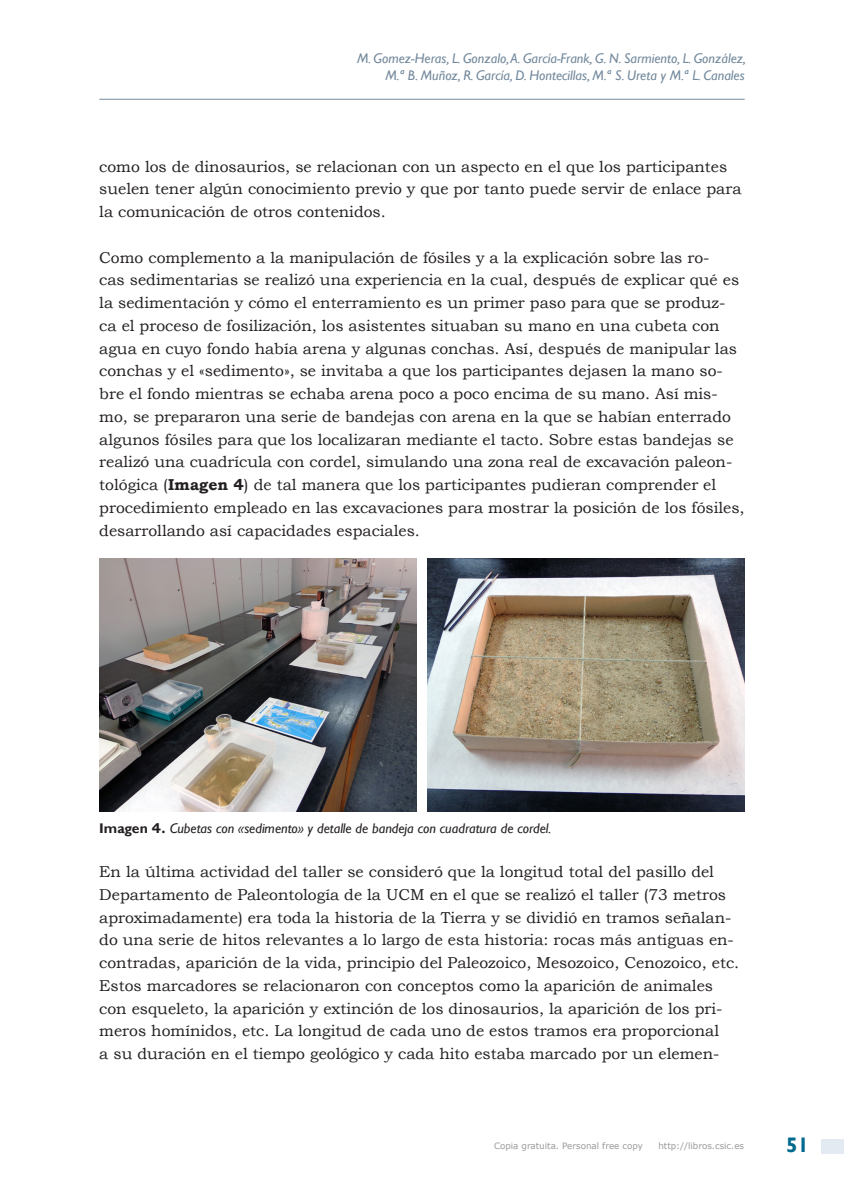
<style>
.page{position:relative;width:844px;height:1191px;background:#fff}
.page>*{position:absolute;margin:0;border:0;box-sizing:border-box;transform-origin:0 0}
.t1{font:700 21px "Gill Sans";color:#006a8e}
.BODY_GENERAL{font:15.75px/22.8px "Bookman Old Style";color:#231f20}
.nombre_autor_cabecer{font:italic 14px/17.5px "Gill Sans";color:#73899c;text-align:right}
.PARRAFO_PIE_DE_IMAGE{font:italic 14px "Gill Sans";color:#231f20}
.t2{font:8.75px "Verdana";color:#999}
.s1{font-weight:700}
.s2{font-weight:700;font-style:normal}
.s3{font-family:"Bookman Old Style";font-weight:700;font-style:normal}
</style>
<div class="page">
<hr style="left:99px;top:99px;width:645px;height:1px;background:#73899c">
<div style="left:820px;top:1138px;width:23px;height:15px;background:#e4eaf2"></div>
<img style="left:99px;top:558px;width:317px;height:253px">
<img style="left:427px;top:558px;width:317px;height:253px">
<p class="nombre_autor_cabecer" style="left:357px;top:50px;width:390px">M. Gomez-Heras, L. Gonzalo, A. García-Frank, G. N. Sarmiento, L. González,<br>M.ª B. Muñoz, R. García, D. Hontecillas, M.ª S. Ureta y M.ª L. Canales</p>
<p class="BODY_GENERAL" style="left:99px;top:155px;width:643px">como los de dinosaurios, se relacionan con un aspecto en el que los participantes suelen tener algún conocimiento previo y que por tanto puede servir de enlace para la comunicación de otros contenidos.</p>
<p class="BODY_GENERAL" style="left:99px;top:246px;width:646px">Como complemento a la manipulación de fósiles y a la explicación sobre las ro-<br>cas sedimentarias se realizó una experiencia en la cual, después de explicar qué es la sedimentación y cómo el enterramiento es un primer paso para que se produz&shy;ca el proceso de fosilización, los asistentes situaban su mano en una cubeta con agua en cuyo fondo había arena y algunas conchas. Así, después de manipular las conchas y el «sedimento», se invitaba a que los participantes dejasen la mano so&shy;bre el fondo mientras se echaba arena poco a poco encima de su mano. Así mis&shy;mo, se prepararon una serie de bandejas con arena en la que se habían enterrado algunos fósiles para que los localizaran mediante el tacto. Sobre estas bandejas se realizó una cuadrícula con cordel, simulando una zona real de excavación paleon&shy;tológica (<span class="s1">Imagen 4</span>) de tal manera que los participantes pudieran comprender el procedimiento empleado en las excavaciones para mostrar la posición de los fósiles, desarrollando así capacidades espaciales.</p>
<p class="PARRAFO_PIE_DE_IMAGE" style="left:99px;top:820px;width:453px"><span class="s2">Imagen</span> <span class="s3">4.</span> Cubetas con «sedimento» y detalle de bandeja con cuadratura de cordel.</p>
<p class="BODY_GENERAL" style="left:99px;top:860px;width:641px">En la última actividad del taller se consideró que la longitud total del pasillo del Departamento de Paleontología de la UCM en el que se realizó el taller (73 metros aproximadamente) era toda la historia de la Tierra y se dividió en tramos señalan&shy;do una serie de hitos relevantes a lo largo de esta historia: rocas más antiguas en&shy;contradas, aparición de la vida, principio del Paleozoico, Mesozoico, Cenozoico, etc.<br>Estos marcadores se relacionaron con conceptos como la aparición de animales con esqueleto, la aparición y extinción de los dinosaurios, la aparición de los pri&shy;meros homínidos, etc. La longitud de cada uno de estos tramos era proporcional<br>a su duración en el tiempo geológico y cada hito estaba marcado por un elemen-</p>
<p class="t2" style="left:494px;top:1139px;width:150px">Copia gratuita. Personal free copy</p>
<p class="t2" style="left:658px;top:1139px;width:87px">http://libros.csic.es</p>
<h1 class="t1" style="left:785px;top:1132px;width:25px">51</h1>
</div>
